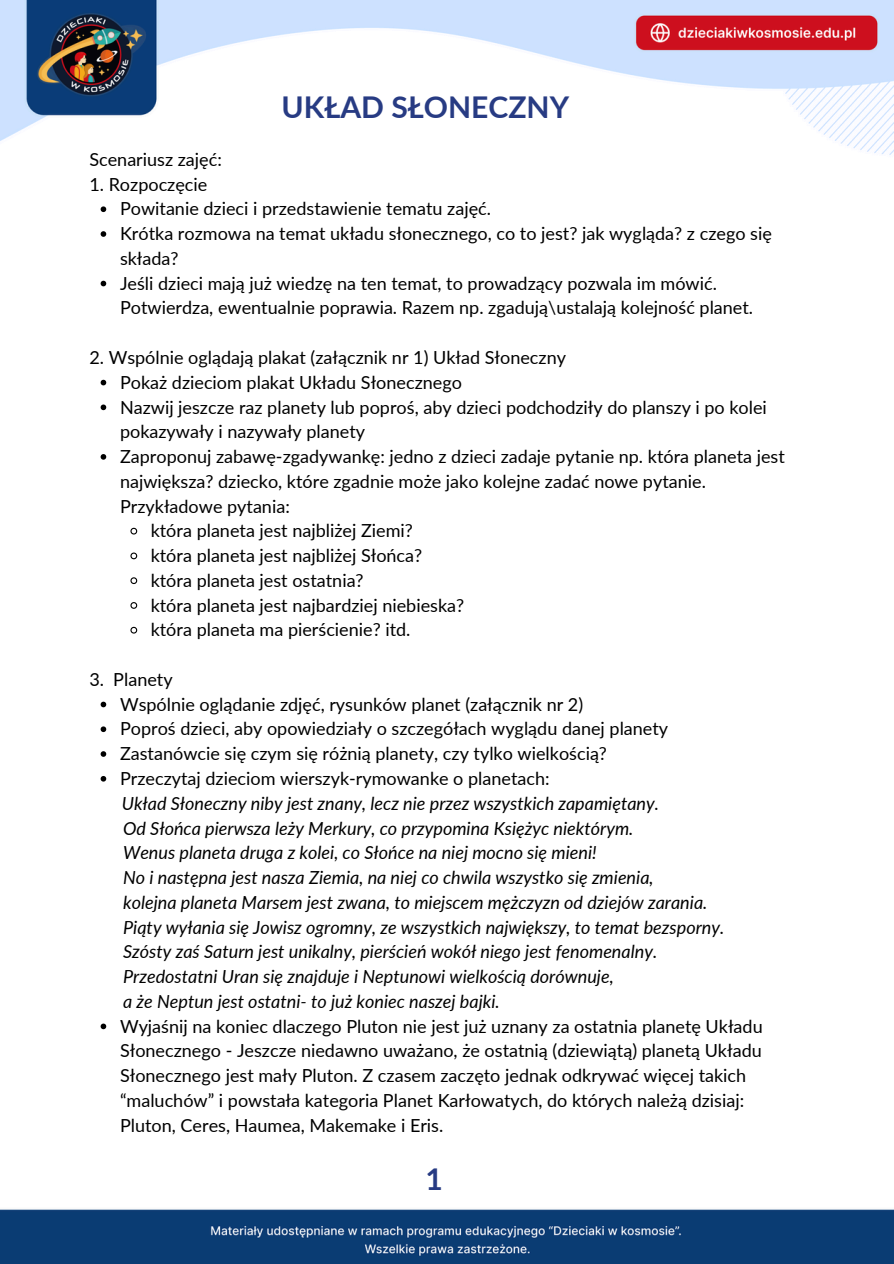
<style>
.page{position:relative;width:894px;height:1264px;background:#fff}
.page>*{position:absolute;margin:0;border:0;box-sizing:border-box;transform-origin:0 0}
.t1{font:700 30px "Lato";color:#273b83}
.t2{font:18px/24.8px "Lato";color:#000}
.t3{font:italic 18px "Lato";color:#000}
</style>
<div class="page">
<img style="left:0;top:0;width:893px;height:1263px">
<svg style="left:101px;top:206px;width:5px;height:6px"></svg>
<svg style="left:101px;top:231px;width:5px;height:6px"></svg>
<svg style="left:101px;top:281px;width:5px;height:5px"></svg>
<svg style="left:101px;top:380px;width:5px;height:5px"></svg>
<svg style="left:101px;top:404px;width:5px;height:6px"></svg>
<svg style="left:101px;top:454px;width:5px;height:5px"></svg>
<svg style="left:130px;top:527px;width:8px;height:8px"></svg>
<svg style="left:130px;top:551px;width:8px;height:9px"></svg>
<svg style="left:130px;top:576px;width:8px;height:9px"></svg>
<svg style="left:130px;top:601px;width:8px;height:8px"></svg>
<svg style="left:130px;top:626px;width:8px;height:8px"></svg>
<svg style="left:101px;top:701px;width:5px;height:6px"></svg>
<svg style="left:101px;top:726px;width:5px;height:6px"></svg>
<svg style="left:101px;top:751px;width:5px;height:5px"></svg>
<svg style="left:101px;top:776px;width:5px;height:5px"></svg>
<svg style="left:101px;top:1023px;width:5px;height:6px"></svg>
<p class="t1" style="left:281px;top:88px;width:289px">UKŁAD SŁONECZNY</p>
<h1 class="t2" style="left:89px;top:146px;width:134px">Scenariusz zajęć:</h1>
<p class="t2" style="left:89px;top:171px;width:119px">1. Rozpoczęcie</p>
<p class="t2" style="left:120px;top:196px;width:372px">Powitanie dzieci i przedstawienie tematu zajęć.</p>
<p class="t2" style="left:120px;top:221px;width:653px">Krótka rozmowa na temat układu słonecznego, co to jest? jak wygląda? z czego się składa?</p>
<p class="t2" style="left:120px;top:270px;width:634px">Jeśli dzieci mają już wiedzę na ten temat, to prowadzący pozwala im mówić.<br>Potwierdza, ewentualnie poprawia. Razem np. zgadują\ustalają kolejność planet.</p>
<p class="t2" style="left:89px;top:344px;width:478px">2. Wspólnie oglądają plakat (załącznik nr 1) Układ Słoneczny</p>
<p class="t2" style="left:120px;top:369px;width:343px">Pokaż dzieciom plakat Układu Słonecznego</p>
<p class="t2" style="left:120px;top:394px;width:648px">Nazwij jeszcze raz planety lub poproś, aby dzieci podchodziły do planszy i po kolei pokazywały i nazywały planety</p>
<p class="t2" style="left:120px;top:443px;width:666px">Zaproponuj zabawę-zgadywankę: jedno z dzieci zadaje pytanie np. która planeta jest największa? dziecko, które zgadnie może jako kolejne zadać nowe pytanie.<br>Przykładowe pytania:</p>
<p class="t2" style="left:151px;top:518px;width:264px">która planeta jest najbliżej Ziemi?</p>
<p class="t2" style="left:151px;top:542px;width:273px">która planeta jest najbliżej Słońca?</p>
<p class="t2" style="left:151px;top:567px;width:214px">która planeta jest ostatnia?</p>
<p class="t2" style="left:151px;top:592px;width:315px">która planeta jest najbardziej niebieska?</p>
<p class="t2" style="left:151px;top:617px;width:261px">która planeta ma pierścienie? itd.</p>
<p class="t2" style="left:89px;top:666px;width:85px">3. Planety</p>
<p class="t2" style="left:120px;top:691px;width:464px">Wspólnie oglądanie zdjęć, rysunków planet (załącznik nr 2)</p>
<p class="t2" style="left:120px;top:716px;width:549px">Poproś dzieci, aby opowiedziały o szczegółach wyglądu danej planety</p>
<p class="t2" style="left:120px;top:740px;width:488px">Zastanówcie się czym się różnią planety, czy tylko wielkością?</p>
<p class="t2" style="left:120px;top:765px;width:431px">Przeczytaj dzieciom wierszyk-rymowanke o planetach:</p>
<p class="t3" style="left:122px;top:792px;width:538px">Układ Słoneczny niby jest znany, lecz nie przez wszystkich zapamiętany.</p>
<p class="t3" style="left:123px;top:816px;width:511px">Od Słońca pierwsza leży Merkury, co przypomina Księżyc niektórym.</p>
<p class="t3" style="left:123px;top:841px;width:475px">Wenus planeta druga z kolei, co Słońce na niej mocno się mieni!</p>
<p class="t3" style="left:123px;top:866px;width:532px">No i następna jest nasza Ziemia, na niej co chwila wszystko się zmienia,</p>
<p class="t3" style="left:123px;top:891px;width:585px">kolejna planeta Marsem jest zwana, to miejscem mężczyzn od dziejów zarania.</p>
<p class="t3" style="left:123px;top:915px;width:602px">Piąty wyłania się Jowisz ogromny, ze wszystkich największy, to temat bezsporny.</p>
<p class="t3" style="left:123px;top:940px;width:535px">Szósty zaś Saturn jest unikalny, pierścień wokół niego jest fenomenalny.</p>
<p class="t3" style="left:123px;top:965px;width:492px">Przedostatni Uran się znajduje i Neptunowi wielkością dorównuje,</p>
<p class="t3" style="left:123px;top:990px;width:378px">a że Neptun jest ostatni- to już koniec naszej bajki.</p>
<p class="t2" style="left:120px;top:1013px;width:644px">Wyjaśnij na koniec dlaczego Pluton nie jest już uznany za ostatnia planetę Układu Słonecznego - Jeszcze niedawno uważano, że ostatnią (dziewiątą) planetą Układu Słonecznego jest mały Pluton. Z czasem zaczęto jednak odkrywać więcej takich “maluchów” i powstała kategoria Planet Karłowatych, do których należą dzisiaj:<br>Pluton, Ceres, Haumea, Makemake i Eris.</p>
<p class="t1" style="left:425px;top:1160px;width:19px">1</p>
</div>
